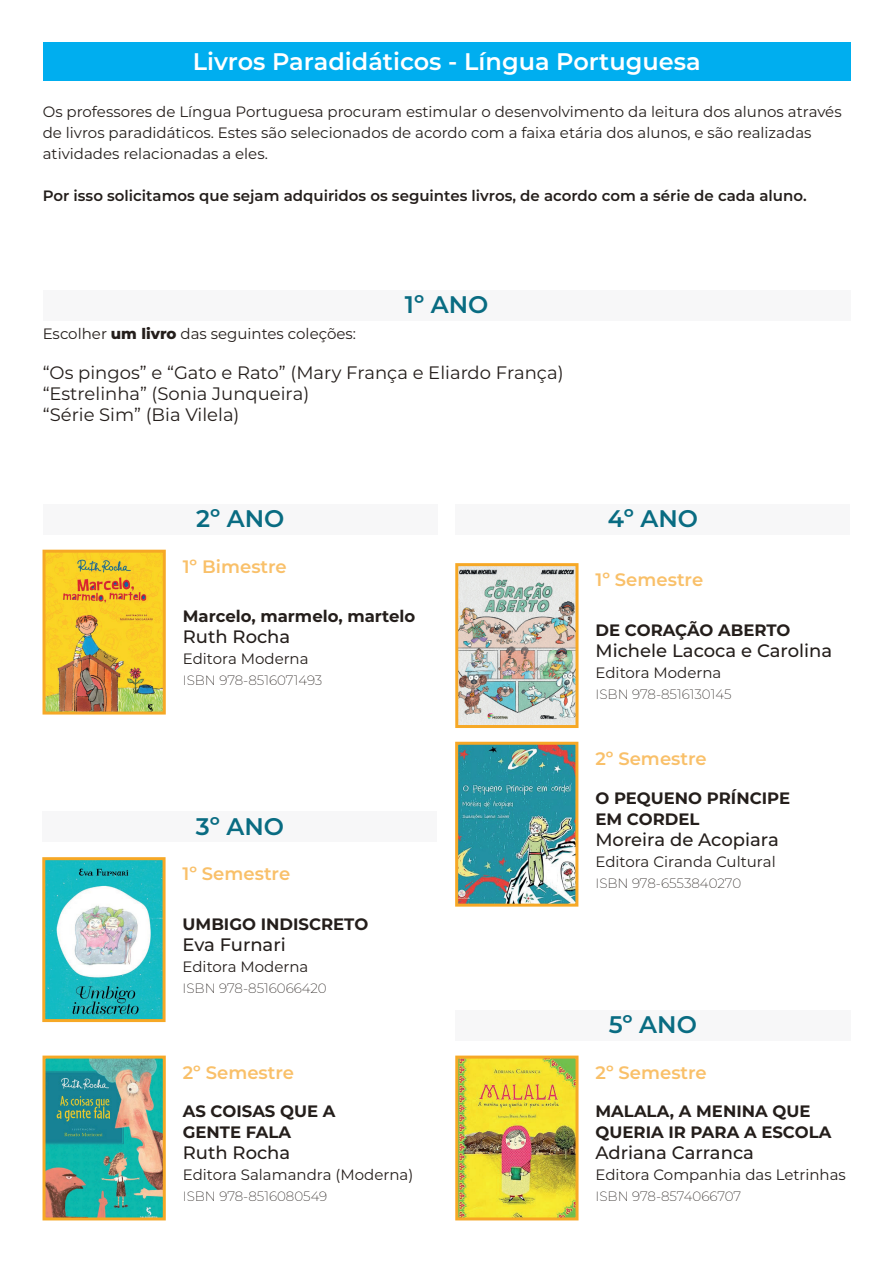
<style>
.page{position:relative;width:893px;height:1263px;background:#fff}
.page>*{position:absolute;margin:0;border:0;box-sizing:border-box;transform-origin:0 0}
.TÍTULO_DE_SEÇÃO___CENTER___Montserrat_15{font:600 24px "Montserrat";color:#fff}
.TEXTO___CENTER___Montserrat_16{font:600 24px "Montserrat";color:#096c82}
.TEXTO___LEFT___Montserrat_10{font:18px "Montserrat";color:#241e1b}
.TEXTO___LEFT___Montserrat_10-2{font:500 18px "Montserrat";color:#241e1b}
.LISTA_QNT_TITLE___CENTER___Montserrat_10{font:600 18px "Montserrat";color:#f9c069}
.TEXTO___LEFT___Montserrat_10-3{font:700 16.5px/21px "Montserrat";color:#241e1b}
.TEXTO___LEFT___Montserrat_10-4{font:15px/21px "Montserrat";color:#241e1b}
.TEXTO___LEFT___Montserrat_10-5{font:600 15px "Montserrat";color:#241e1b}
.TEXTO___LEFT___Montserrat_10-6{font:200 13.5px "Montserrat";color:#241e1b}
.s1{font-weight:800}
</style>
<div class="page">
<div style="left:43px;top:43px;width:808px;height:38px;background:#00aeef"></div>
<div style="left:43px;top:290px;width:808px;height:30px;background:#f7f7f8"></div>
<div style="left:43px;top:504px;width:395px;height:30px;background:#f7f7f8"></div>
<img style="left:47px;top:554px;width:115px;height:156px">
<div style="left:43px;top:550px;width:123px;height:164px;border:3px solid #f6a826"></div>
<div style="left:43px;top:811px;width:394px;height:31px;background:#f7f7f8"></div>
<img style="left:46px;top:861px;width:116px;height:157px">
<div style="left:42px;top:857px;width:124px;height:165px;border:3px solid #f6a826"></div>
<img style="left:47px;top:1059px;width:115px;height:157px">
<div style="left:43px;top:1055px;width:123px;height:165px;border:3px solid #f6a826"></div>
<div style="left:455px;top:504px;width:395px;height:30px;background:#f7f7f8"></div>
<img style="left:459px;top:567px;width:115px;height:157px">
<div style="left:455px;top:563px;width:123px;height:165px;border:3px solid #f6a826"></div>
<img style="left:459px;top:746px;width:115px;height:157px">
<div style="left:455px;top:742px;width:123px;height:165px;border:3px solid #f6a826"></div>
<div style="left:455px;top:1010px;width:395px;height:30px;background:#f7f7f8"></div>
<img style="left:459px;top:1059px;width:115px;height:157px">
<div style="left:455px;top:1055px;width:123px;height:165px;border:3px solid #f6a826"></div>
<p class="TÍTULO_DE_SEÇÃO___CENTER___Montserrat_15" style="left:193px;top:44px;width:509px">Livros Paradidáticos - Língua Portuguesa</p>
<p class="TEXTO___LEFT___Montserrat_10-4" style="left:43px;top:101px;width:800px">Os professores de Língua Portuguesa procuram estimular o desenvolvimento da leitura dos alunos através de livros paradidáticos. Estes são selecionados de acordo com a faixa etária dos alunos, e são realizadas atividades relacionadas a eles.</p>
<p class="TEXTO___LEFT___Montserrat_10-5" style="left:43px;top:185px;width:765px">Por isso solicitamos que sejam adquiridos os seguintes livros, de acordo com a série de cada aluno.</p>
<p class="TEXTO___CENTER___Montserrat_16" style="left:405px;top:288px;width:85px">1º ANO</p>
<p class="TEXTO___LEFT___Montserrat_10-4" style="left:43px;top:323px;width:315px">Escolher <span class="s1">um livro</span> das seguintes coleções:</p>
<p class="TEXTO___LEFT___Montserrat_10" style="left:43px;top:360px;width:522px">“Os pingos” e “Gato e Rato” (Mary França e Eliardo França)</p>
<p class="TEXTO___LEFT___Montserrat_10" style="left:43px;top:381px;width:268px">“Estrelinha” (Sonia Junqueira)</p>
<p class="TEXTO___LEFT___Montserrat_10" style="left:43px;top:402px;width:198px">“Série Sim” (Bia Vilela)</p>
<p class="TEXTO___CENTER___Montserrat_16" style="left:196px;top:502px;width:90px">2º ANO</p>
<p class="LISTA_QNT_TITLE___CENTER___Montserrat_10" style="left:183px;top:553px;width:106px">1º Bimestre</p>
<p class="TEXTO___LEFT___Montserrat_10-3" style="left:183px;top:605px;width:234px">Marcelo, marmelo, martelo</p>
<p class="TEXTO___LEFT___Montserrat_10-2" style="left:183px;top:624px;width:109px">Ruth Rocha</p>
<p class="TEXTO___LEFT___Montserrat_10-4" style="left:183px;top:648px;width:127px">Editora Moderna</p>
<p class="TEXTO___LEFT___Montserrat_10-6" style="left:183px;top:671px;width:141px">ISBN 978-8516071493</p>
<p class="TEXTO___CENTER___Montserrat_16" style="left:196px;top:809px;width:90px">3º ANO</p>
<p class="LISTA_QNT_TITLE___CENTER___Montserrat_10" style="left:183px;top:861px;width:109px">1º Semestre</p>
<p class="TEXTO___LEFT___Montserrat_10-3" style="left:183px;top:912px;width:187px">UMBIGO INDISCRETO</p>
<p class="TEXTO___LEFT___Montserrat_10-2" style="left:183px;top:931px;width:105px">Eva Furnari</p>
<p class="TEXTO___LEFT___Montserrat_10-4" style="left:183px;top:955px;width:127px">Editora Moderna</p>
<p class="TEXTO___LEFT___Montserrat_10-6" style="left:183px;top:979px;width:146px">ISBN 978-8516066420</p>
<p class="LISTA_QNT_TITLE___CENTER___Montserrat_10" style="left:183px;top:1059px;width:113px">2º Semestre</p>
<p class="TEXTO___LEFT___Montserrat_10-3" style="left:183px;top:1100px;width:154px">AS COISAS QUE A</p>
<p class="TEXTO___LEFT___Montserrat_10-3" style="left:183px;top:1121px;width:110px">GENTE FALA</p>
<p class="TEXTO___LEFT___Montserrat_10-2" style="left:183px;top:1140px;width:109px">Ruth Rocha</p>
<p class="TEXTO___LEFT___Montserrat_10-4" style="left:183px;top:1164px;width:232px">Editora Salamandra (Moderna)</p>
<p class="TEXTO___LEFT___Montserrat_10-6" style="left:183px;top:1187px;width:146px">ISBN 978-8516080549</p>
<p class="TEXTO___CENTER___Montserrat_16" style="left:608px;top:502px;width:92px">4º ANO</p>
<p class="LISTA_QNT_TITLE___CENTER___Montserrat_10" style="left:595px;top:567px;width:109px">1º Semestre</p>
<p class="TEXTO___LEFT___Montserrat_10-3" style="left:595px;top:618px;width:196px">DE CORAÇÃO ABERTO</p>
<p class="TEXTO___LEFT___Montserrat_10-2" style="left:595px;top:637px;width:238px">Michele Lacoca e Carolina</p>
<p class="TEXTO___LEFT___Montserrat_10-4" style="left:595px;top:661px;width:127px">Editora Moderna</p>
<p class="TEXTO___LEFT___Montserrat_10-6" style="left:595px;top:685px;width:138px">ISBN 978-8516130145</p>
<p class="LISTA_QNT_TITLE___CENTER___Montserrat_10" style="left:595px;top:745px;width:113px">2º Semestre</p>
<p class="TEXTO___LEFT___Montserrat_10-3" style="left:595px;top:786px;width:196px">O PEQUENO PRÍNCIPE</p>
<p class="TEXTO___LEFT___Montserrat_10-3" style="left:595px;top:807px;width:106px">EM CORDEL</p>
<p class="TEXTO___LEFT___Montserrat_10-2" style="left:595px;top:827px;width:185px">Moreira de Acopiara</p>
<p class="TEXTO___LEFT___Montserrat_10-4" style="left:595px;top:850px;width:182px">Editora Ciranda Cultural</p>
<p class="TEXTO___LEFT___Montserrat_10-6" style="left:595px;top:874px;width:147px">ISBN 978-6553840270</p>
<p class="TEXTO___CENTER___Montserrat_16" style="left:609px;top:1008px;width:90px">5º ANO</p>
<p class="LISTA_QNT_TITLE___CENTER___Montserrat_10" style="left:595px;top:1059px;width:113px">2º Semestre</p>
<p class="TEXTO___LEFT___Montserrat_10-3" style="left:595px;top:1100px;width:237px">MALALA, A MENINA QUE<br>QUERIA IR PARA A ESCOLA</p>
<p class="TEXTO___LEFT___Montserrat_10-2" style="left:595px;top:1140px;width:160px">Adriana Carranca</p>
<p class="TEXTO___LEFT___Montserrat_10-4" style="left:595px;top:1164px;width:252px">Editora Companhia das Letrinhas</p>
<p class="TEXTO___LEFT___Montserrat_10-6" style="left:595px;top:1187px;width:147px">ISBN 978-8574066707</p>
</div>
